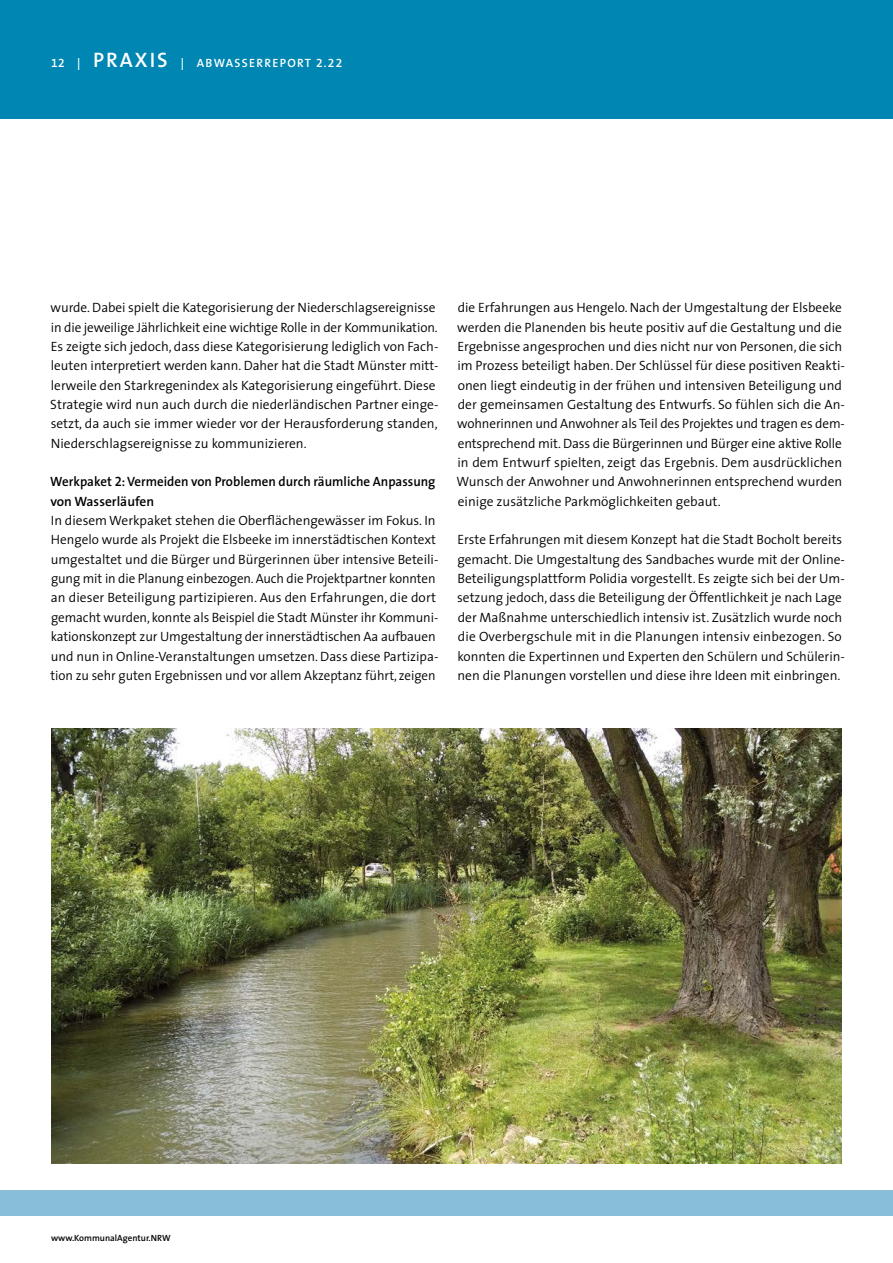
<style>
.page{position:relative;width:893px;height:1263px;background:#fff}
.page>*{position:absolute;margin:0;border:0;box-sizing:border-box;transform-origin:0 0}
.t1{font:300 13.5px/19.4px "The Sans";color:#000}
.t2{font:600 13.5px/19.4px "The Sans";color:#000;scale:.96 1}
.t3{font:600 12px "The Sans";letter-spacing:.105em;color:#fff}
.t4{font:600 9px "The Sans";color:#000}
.s1{font-family:"The Sans Semi Bold Expert";font-weight:400}
.s2{font-size:21px}
</style>
<div class="page">
<div style="left:0;top:0;width:893px;height:119px;background:#0086b2"></div>
<div style="left:0;top:1191px;width:893px;height:25px;background:#89bed9"></div>
<img style="left:51px;top:728px;width:791px;height:436px">
<p class="t3" style="left:51px;top:53px;width:293px"><span class="s1">12</span> | <span class="s2">PRAXIS</span> | ABWASSERREPORT <span class="s1">2.22</span></p>
<p class="t1" style="left:50px;top:297px;width:390px">wurde. Dabei spielt die Kategorisierung der Niederschlagsereignisse in die jeweilige Jährlichkeit eine wichtige Rolle in der Kommunikation.<br>Es zeigte sich jedoch, dass diese Kategorisierung lediglich von Fach&shy;leuten interpretiert werden kann. Daher hat die Stadt Münster mitt&shy;lerweile den Starkregenindex als Kategorisierung eingeführt. Diese Strategie wird nun auch durch die niederländischen Partner einge&shy;setzt, da auch sie immer wieder vor der Herausforderung standen, Niederschlagsereignisse zu kommunizieren.</p>
<p class="t2" style="left:50px;top:472px;width:403px">Werkpaket <span class="s1">2</span>: Vermeiden von Problemen durch räumliche Anpassung von Wasserläufen</p>
<p class="t1" style="left:51px;top:510px;width:389px">In diesem Werkpaket stehen die Oberflächengewässer im Fokus. In Hengelo wurde als Projekt die Elsbeeke im innerstädtischen Kontext umgestaltet und die Bürger und Bürgerinnen über intensive Beteili&shy;gung mit in die Planung einbezogen. Auch die Projektpartner konnten an dieser Beteiligung partizipieren. Aus den Erfahrungen, die dort gemacht wurden, konnte als Beispiel die Stadt Münster ihr Kommuni&shy;kationskonzept zur Umgestaltung der innerstädtischen Aa aufbauen und nun in Online-Veranstaltungen umsetzen. Dass diese Partizipa&shy;tion zu sehr guten Ergebnissen und vor allem Akzeptanz führt, zeigen</p>
<p class="t1" style="left:457px;top:297px;width:390px">die Erfahrungen aus Hengelo. Nach der Umgestaltung der Elsbeeke werden die Planenden bis heute positiv auf die Gestaltung und die Ergebnisse angesprochen und dies nicht nur von Personen, die sich im Prozess beteiligt haben. Der Schlüssel für diese positiven Reakti&shy;onen liegt eindeutig in der frühen und intensiven Beteiligung und der gemeinsamen Gestaltung des Entwurfs. So fühlen sich die An&shy;wohnerinnen und Anwohner als Teil des Projektes und tragen es dem&shy;entsprechend mit. Dass die Bürgerinnen und Bürger eine aktive Rolle in dem Entwurf spielten, zeigt das Ergebnis. Dem ausdrücklichen Wunsch der Anwohner und Anwohnerinnen entsprechend wurden einige zusätzliche Parkmöglichkeiten gebaut.</p>
<p class="t1" style="left:457px;top:530px;width:389px">Erste Erfahrungen mit diesem Konzept hat die Stadt Bocholt bereits gemacht. Die Umgestaltung des Sandbaches wurde mit der Online-Beteiligungsplattform Polidia vorgestellt. Es zeigte sich bei der Um&shy;setzung jedoch, dass die Beteiligung der Öffentlichkeit je nach Lage der Maßnahme unterschiedlich intensiv ist. Zusätzlich wurde noch die Overbergschule mit in die Planungen intensiv einbezogen. So konnten die Expertinnen und Experten den Schülern und Schülerin&shy;nen die Planungen vorstellen und diese ihre Ideen mit einbringen.</p>
<p class="t4" style="left:51px;top:1230px;width:121px">www.KommunalAgentur.NRW</p>
</div>
